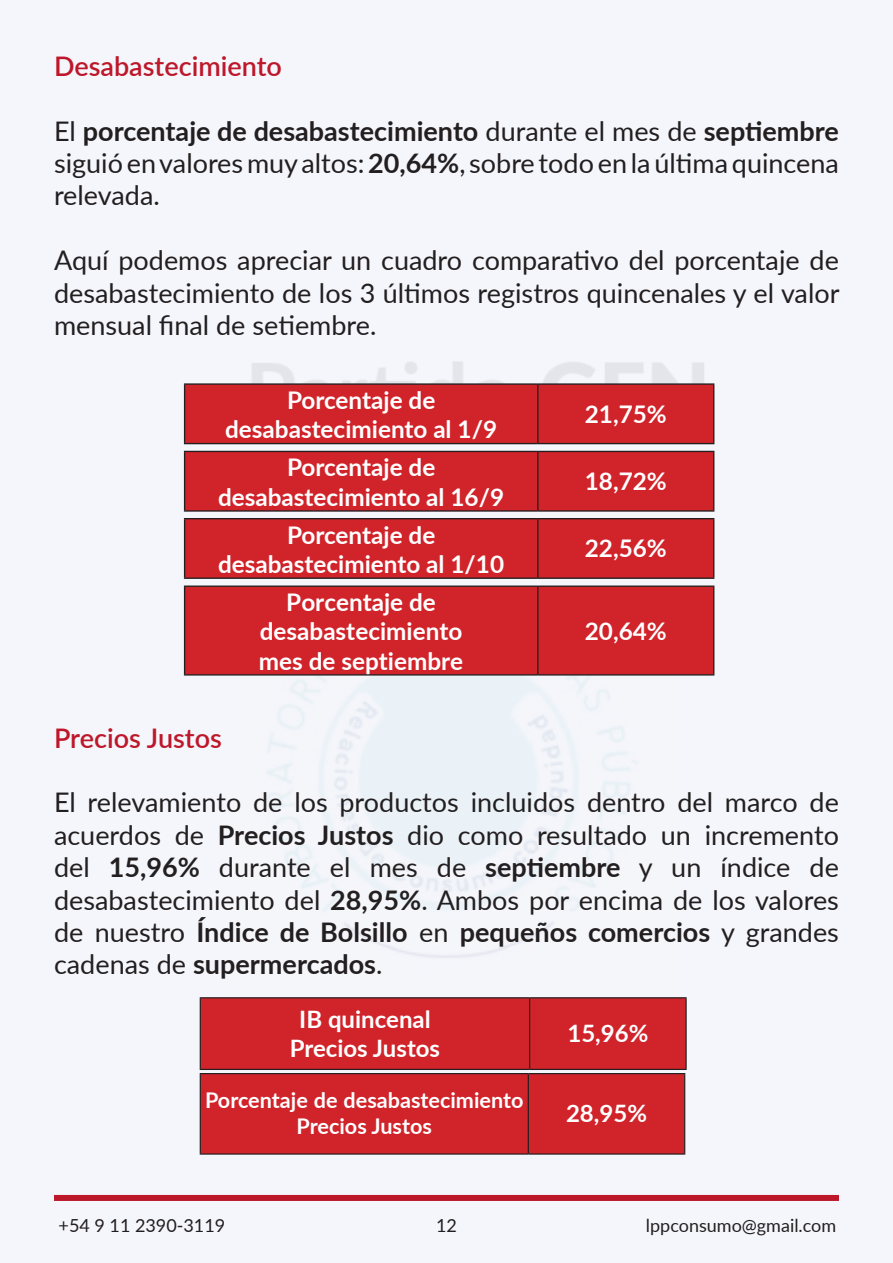
<style>
.page{position:relative;width:893px;height:1263px;background:#f5f6fb}
.page>*{position:absolute;margin:0;border:0;box-sizing:border-box;transform-origin:0 0}
.t1{font:27px/32.4px "Lato";color:#231f20;text-align:justify}
.t2{font:600 27px "Lato";color:#bd172a}
.t3{font:700 24.3px/29.1px "Lato";color:#fff;text-align:center}
.t4{font:700 24px "Lato";color:#fff}
.t5{font:700 21.6px/26px "Lato";color:#fff;text-align:center}
.t6{font:18px "Lato";color:#231f20}
.s1{font-weight:700}
</style>
<div class="page">
<div style="left:54px;top:1195px;width:785px;height:6px;background:#bd172a"></div>
<div style="left:185px;top:385px;width:528px;height:58px;background:#d1232a"></div>
<hr style="left:184px;top:383px;width:354px;height:2px;background:#231f20">
<hr style="left:184px;top:385px;width:1px;height:58px;background:#231f20">
<hr style="left:538px;top:383px;width:176px;height:2px;background:#231f20">
<hr style="left:537px;top:385px;width:1px;height:58px;background:#231f20">
<hr style="left:713px;top:385px;width:1px;height:58px;background:#231f20">
<hr style="left:184px;top:443px;width:354px;height:1px;background:#231f20">
<hr style="left:538px;top:443px;width:176px;height:1px;background:#231f20">
<div style="left:185px;top:452px;width:528px;height:58px;background:#d1232a"></div>
<hr style="left:184px;top:451px;width:354px;height:1px;background:#231f20">
<hr style="left:184px;top:452px;width:1px;height:58px;background:#231f20">
<hr style="left:538px;top:451px;width:176px;height:1px;background:#231f20">
<hr style="left:537px;top:452px;width:1px;height:58px;background:#231f20">
<hr style="left:713px;top:452px;width:1px;height:58px;background:#231f20">
<hr style="left:184px;top:510px;width:354px;height:2px;background:#231f20">
<hr style="left:538px;top:510px;width:176px;height:2px;background:#231f20">
<div style="left:185px;top:519px;width:528px;height:58px;background:#d1232a"></div>
<hr style="left:184px;top:518px;width:354px;height:1px;background:#231f20">
<hr style="left:184px;top:519px;width:1px;height:58px;background:#231f20">
<hr style="left:538px;top:518px;width:176px;height:1px;background:#231f20">
<hr style="left:537px;top:519px;width:1px;height:58px;background:#231f20">
<hr style="left:713px;top:519px;width:1px;height:58px;background:#231f20">
<hr style="left:184px;top:577px;width:354px;height:2px;background:#231f20">
<hr style="left:538px;top:577px;width:176px;height:2px;background:#231f20">
<div style="left:185px;top:587px;width:528px;height:87px;background:#d1232a"></div>
<hr style="left:184px;top:585px;width:354px;height:2px;background:#231f20">
<hr style="left:184px;top:587px;width:1px;height:87px;background:#231f20">
<hr style="left:538px;top:585px;width:176px;height:2px;background:#231f20">
<hr style="left:537px;top:587px;width:1px;height:87px;background:#231f20">
<hr style="left:713px;top:587px;width:1px;height:87px;background:#231f20">
<hr style="left:184px;top:674px;width:354px;height:1px;background:#231f20">
<hr style="left:538px;top:674px;width:176px;height:1px;background:#231f20">
<hr style="left:200px;top:997px;width:330px;height:1px;background:#231f20">
<hr style="left:530px;top:997px;width:157px;height:1px;background:#231f20">
<hr style="left:685px;top:998px;width:2px;height:71px;background:#231f20">
<hr style="left:530px;top:1069px;width:157px;height:1px;background:#231f20">
<div style="left:200px;top:998px;width:486px;height:156px;background:#d1232a"></div>
<hr style="left:200px;top:1073px;width:328px;height:1px;background:#231f20">
<hr style="left:200px;top:1074px;width:1px;height:79px;background:#231f20">
<hr style="left:528px;top:1073px;width:157px;height:1px;background:#231f20">
<hr style="left:528px;top:1074px;width:1px;height:79px;background:#231f20">
<hr style="left:684px;top:1074px;width:1px;height:79px;background:#231f20">
<hr style="left:200px;top:1153px;width:328px;height:1px;background:#231f20">
<hr style="left:528px;top:1153px;width:157px;height:1px;background:#231f20">
<p class="t2" style="left:54px;top:46px;width:229px">Desabastecimiento</p>
<p class="t1" style="left:54px;top:113px;width:786px">El <span class="s1">porcentaje de desabastecimiento</span> durante el mes de <span class="s1">septiembre </span>siguió en valores muy altos: <span class="s1">20,64%</span>, sobre todo en la última quincena relevada.</p>
<p class="t1" style="left:54px;top:243px;width:787px">Aquí podemos apreciar un cuadro comparativo del porcentaje de desabastecimiento de los 3 últimos registros quincenales y el valor mensual final de setiembre.</p>
<p class="t3" style="left:287px;top:385px;width:150px">Porcentaje de</p>
<p class="t3" style="left:225px;top:414px;width:273px">desabastecimiento al 1/9</p>
<p class="t3" style="left:287px;top:452px;width:150px">Porcentaje de</p>
<p class="t3" style="left:218px;top:481px;width:287px">desabastecimiento al 16/9</p>
<p class="t3" style="left:287px;top:519px;width:150px">Porcentaje de</p>
<p class="t3" style="left:218px;top:548px;width:287px">desabastecimiento al 1/10</p>
<p class="t2" style="left:54px;top:718px;width:169px">Precios Justos</p>
<p class="t3" style="left:259px;top:587px;width:206px">Porcentaje de desabastecimiento mes de septiembre</p>
<p class="t3" style="left:585px;top:398px;width:83px">21,75%</p>
<p class="t3" style="left:585px;top:465px;width:83px">18,72%</p>
<p class="t3" style="left:585px;top:533px;width:83px">22,56%</p>
<p class="t3" style="left:585px;top:615px;width:83px">20,64%</p>
<p class="t1" style="left:54px;top:785px;width:786px">El relevamiento de los productos incluidos dentro del marco de acuerdos de <span class="s1">Precios Justos</span> dio como resultado un incremento del <span class="s1">15,96%</span> durante el mes de <span class="s1">septiembre</span> y un índice de desabastecimiento del <span class="s1">28,95%</span>. Ambos por encima de los valores de nuestro <span class="s1">Índice de Bolsillo</span> en <span class="s1">pequeños comercios</span> y grandes cadenas de <span class="s1">supermercados</span>.</p>
<p class="t4" style="left:299px;top:1001px;width:133px">IB quincenal</p>
<p class="t4" style="left:290px;top:1030px;width:152px">Precios Justos</p>
<p class="t4" style="left:567px;top:1016px;width:82px">15,96%</p>
<p class="t5" style="left:205px;top:1086px;width:320px">Porcentaje de desabastecimiento<br>Precios Justos</p>
<p class="t4" style="left:566px;top:1095px;width:82px">28,95%</p>
<p class="t6" style="left:59px;top:1212px;width:168px">+54 9 11 2390-3119</p>
<p class="t6" style="left:436px;top:1212px;width:22px">12</p>
<p class="t6" style="left:646px;top:1212px;width:192px">lppconsumo@gmail.com</p>
</div>
